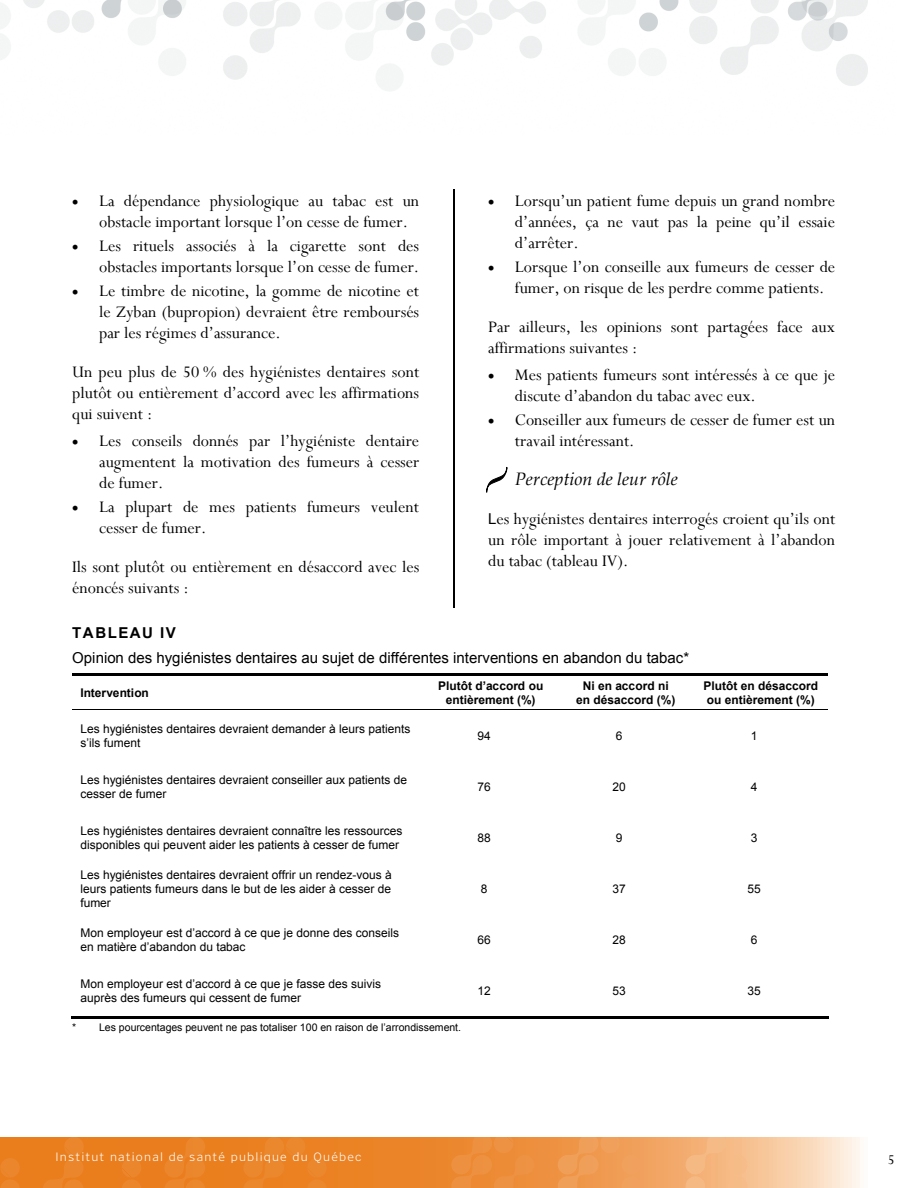
<style>
.page{position:relative;width:918px;height:1188px;background:#fff}
.page>*{position:absolute;margin:0;border:0;box-sizing:border-box;transform-origin:0 0}
.t1{font:18px/21px "Perpetua";color:#000}
.t2{font:italic 18px "Book Antiqua";color:#000}
.t3{font:15px "Arial";color:#000}
.t4{font:700 15px "Arial";letter-spacing:.1em;color:#000}
.t5{font:15px "Perpetua";color:#000}
.t6{font:12px/13.8px "Arial";color:#000}
.t7{font:700 12px/13.8px "Arial";color:#000;text-align:center}
.t8{font:300 12px "Poynter Text Sans";letter-spacing:.1em;color:#fff}
.t9{font:10.5px "Arial";color:#000}
.s1{font-family:"Pompeijana Borders";font-size:13.5px}
.s2{font-family:"Arial";font-size:15px}
</style>
<div class="page">
<svg style="left:327px;top:1137px;width:533px;height:51px;background:#f0a35f"></svg>
<img style="left:0;top:0;width:868px;height:91px">
<svg style="left:0;top:1137px;width:327px;height:51px;background:#ea8022"></svg>
<hr style="left:72px;top:674px;width:756px;height:2px;background:#000">
<hr style="left:72px;top:709px;width:756px;height:1px;background:#000">
<hr style="left:71px;top:1016px;width:352px;height:2px;background:#000">
<hr style="left:422px;top:1016px;width:136px;height:2px;background:#000">
<hr style="left:557px;top:1016px;width:136px;height:2px;background:#000">
<hr style="left:692px;top:1016px;width:136px;height:2px;background:#000">
<hr style="left:453px;top:189px;width:1px;height:418px;background:#000">
<p class="t1" style="left:99px;top:191px;width:322px;text-indent:-27px">• La dépendance physiologique au tabac est un obstacle important lorsque l’on cesse de fumer.</p>
<p class="t1" style="left:72px;top:236px;width:348px;text-align:right">• Les rituels associés à la cigarette sont des obstacles importants lorsque l’on cesse de fumer.</p>
<p class="t1" style="left:99px;top:281px;width:322px;text-align:justify;text-indent:-27px">• Le timbre de nicotine, la gomme de nicotine et le Zyban (bupropion) devraient être remboursés par les régimes d’assurance.</p>
<p class="t1" style="left:72px;top:362px;width:349px;text-align:justify">Un peu plus de 50 % des hygiénistes dentaires sont plutôt ou entièrement d’accord avec les affirmations qui suivent :</p>
<p class="t1" style="left:99px;top:431px;width:322px;text-align:justify;text-indent:-27px">• Les conseils donnés par l’hygiéniste dentaire augmentent la motivation des fumeurs à cesser de fumer.</p>
<p class="t1" style="left:99px;top:497px;width:321px;text-indent:-27px">• La plupart de mes patients fumeurs veulent cesser de fumer.</p>
<p class="t1" style="left:72px;top:557px;width:349px">Ils sont plutôt ou entièrement en désaccord avec les énoncés suivants :</p>
<p class="t1" style="left:515px;top:191px;width:322px;text-align:justify;text-indent:-27px">• Lorsqu’un patient fume depuis un grand nombre d’années, ça ne vaut pas la peine qu’il essaie d’arrêter.</p>
<p class="t1" style="left:515px;top:257px;width:322px;text-indent:-27px">• Lorsque l’on conseille aux fumeurs de cesser de fumer, on risque de les perdre comme patients.</p>
<p class="t1" style="left:488px;top:317px;width:348px">Par ailleurs, les opinions sont partagées face aux affirmations suivantes :</p>
<p class="t1" style="left:515px;top:365px;width:322px;text-indent:-27px">• Mes patients fumeurs sont intéressés à ce que je discute d’abandon du tabac avec eux.</p>
<p class="t1" style="left:515px;top:410px;width:322px;text-indent:-27px">• Conseiller aux fumeurs de cesser de fumer est un travail intéressant.</p>
<p class="t2" style="left:488px;top:468px;width:191px"><span class="s1">-</span> Perception de leur rôle</p>
<p class="t1" style="left:488px;top:509px;width:349px;text-align:justify"><span class="s2">L</span>es hygiénistes dentaires interrogés croient qu’ils ont un rôle important à jouer relativement à l’abandon du tabac (tableau IV).</p>
<p class="t4" style="left:72px;top:624px;width:105px">TABLEAU IV</p>
<p class="t3" style="left:72px;top:650px;width:618px">Opinion des hygiénistes dentaires au sujet de différentes interventions en abandon du tabac*</p>
<p class="t7" style="left:80px;top:686px;width:70px">Intervention</p>
<p class="t7" style="left:438px;top:679px;width:107px">Plutôt d’accord ou entièrement (%)</p>
<p class="t7" style="left:576px;top:679px;width:101px">Ni en accord ni en désaccord (%)</p>
<p class="t7" style="left:703px;top:679px;width:116px;text-align:left">Plutôt en désaccord ou entièrement (%)</p>
<p class="t6" style="left:80px;top:722px;width:332px">Les hygiénistes dentaires devraient demander à leurs patients s’ils fument</p>
<p class="t6" style="left:477px;top:729px;width:15px">94</p>
<p class="t6" style="left:616px;top:729px;width:8px">6</p>
<p class="t6" style="left:751px;top:729px;width:8px">1</p>
<p class="t6" style="left:80px;top:773px;width:328px">Les hygiénistes dentaires devraient conseiller aux patients de cesser de fumer</p>
<p class="t6" style="left:477px;top:780px;width:15px">76</p>
<p class="t6" style="left:612px;top:780px;width:15px">20</p>
<p class="t6" style="left:751px;top:780px;width:8px">4</p>
<p class="t6" style="left:80px;top:824px;width:324px">Les hygiénistes dentaires devraient connaître les ressources disponibles qui peuvent aider les patients à cesser de fumer</p>
<p class="t6" style="left:477px;top:831px;width:15px">88</p>
<p class="t6" style="left:616px;top:831px;width:8px">9</p>
<p class="t6" style="left:751px;top:831px;width:8px">3</p>
<p class="t6" style="left:80px;top:868px;width:313px;text-align:justify">Les hygiénistes dentaires devraient offrir un rendez-vous à leurs patients fumeurs dans le but de les aider à cesser de fumer</p>
<p class="t6" style="left:481px;top:882px;width:8px">8</p>
<p class="t6" style="left:612px;top:882px;width:15px">37</p>
<p class="t6" style="left:747px;top:882px;width:15px">55</p>
<p class="t6" style="left:80px;top:926px;width:320px">Mon employeur est d’accord à ce que je donne des conseils en matière d’abandon du tabac</p>
<p class="t6" style="left:477px;top:933px;width:15px">66</p>
<p class="t6" style="left:612px;top:933px;width:15px">28</p>
<p class="t6" style="left:751px;top:933px;width:8px">6</p>
<p class="t6" style="left:80px;top:977px;width:302px">Mon employeur est d’accord à ce que je fasse des suivis auprès des fumeurs qui cessent de fumer</p>
<p class="t6" style="left:477px;top:984px;width:15px">12</p>
<p class="t6" style="left:612px;top:984px;width:15px">53</p>
<p class="t6" style="left:747px;top:984px;width:15px">35</p>
<p class="t9" style="left:72px;top:1022px;width:390px">* Les pourcentages peuvent ne pas totaliser 100 en raison de l’arrondissement.</p>
<p class="t8" style="left:56px;top:1150px;width:308px">Institut national de santé publique du Québec</p>
<p class="t5" style="left:888px;top:1152px;width:8px">5</p>
</div>
